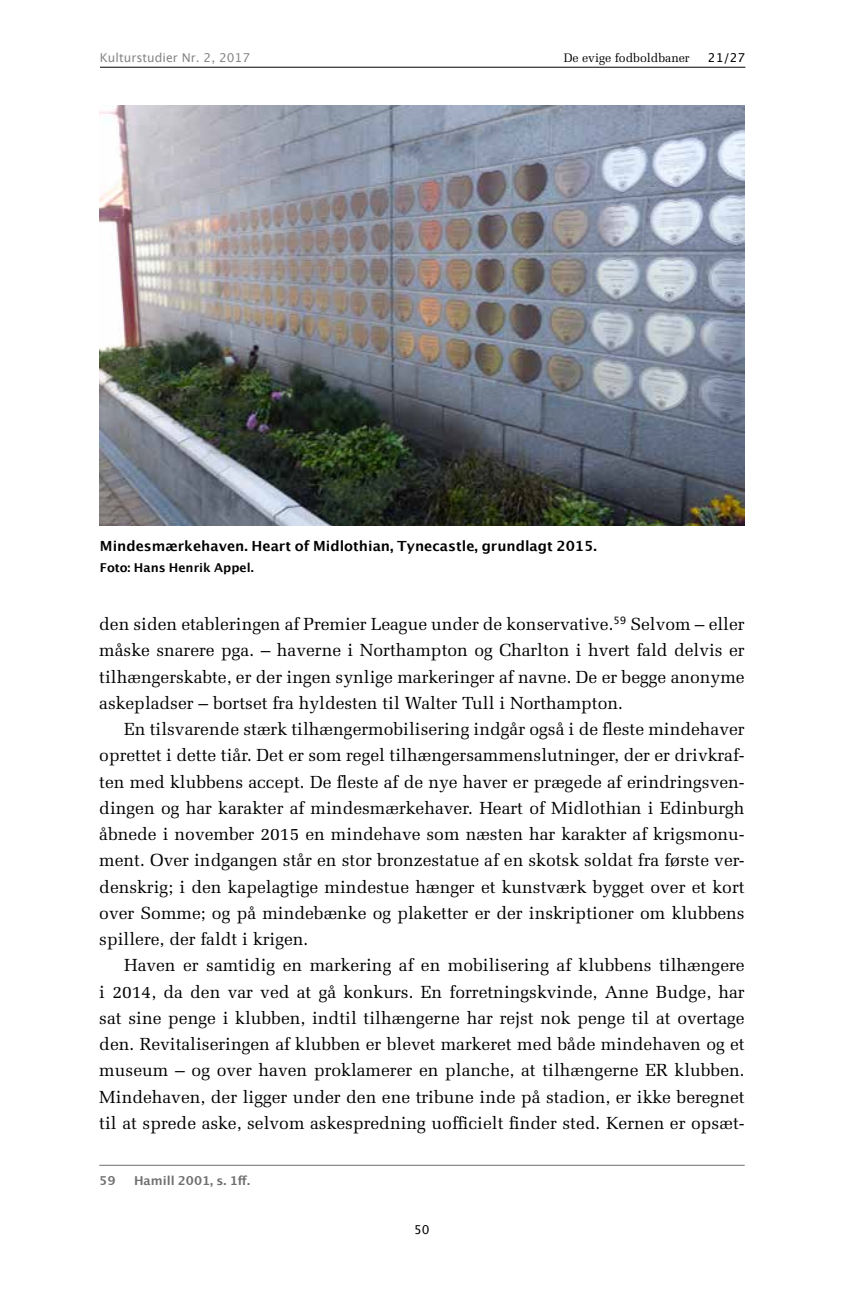
<style>
.page{position:relative;width:844px;height:1290px;background:#fff}
.page>*{position:absolute;margin:0;border:0;box-sizing:border-box;transform-origin:0 0}
.t1{font:17.5px/26.2px "Melior";color:#000;text-align:justify}
.t2{font:700 14px "Lucida Grande";color:#000}
.t3{font:12.25px "Lucida Grande";color:#878787}
.t4{font:700 12.25px "Lucida Grande";color:#000}
.t5{font:700 12.25px "Lucida Grande";color:#706f6f}
.t6{font:12.25px "Melior";color:#000}
.t7{font:12.25px "Lucida Grande";color:#000}
</style>
<div class="page">
<hr style="left:99px;top:1165px;width:645px;height:1px;background:#706f6f">
<img style="left:99px;top:105px;width:645px;height:420px">
<hr style="left:100px;top:67px;width:645px;height:1px;background:#000">
<p class="t3" style="left:100px;top:51px;width:151px">Kulturstudier Nr. 2, 2017</p>
<p class="t6" style="left:563px;top:50px;width:127px">De evige fodboldbaner</p>
<p class="t7" style="left:707px;top:51px;width:39px">21/27</p>
<p class="t2" style="left:100px;top:535px;width:498px">Mindesmærkehaven. Heart of Midlothian, Tynecastle, grundlagt 2015.</p>
<p class="t4" style="left:100px;top:558px;width:155px">Foto: Hans Henrik Appel.</p>
<p class="t1" style="left:99px;top:611px;width:646px">den siden etableringen af Premier League under de konservative.<sup>59</sup> Selvom – eller måske snarere pga. – haverne i Northampton og Charlton i hvert fald delvis er tilhængerskabte, er der ingen synlige markeringer af navne. De er begge anonyme askepladser – bortset fra hyldesten til Walter Tull i Northampton.</p>
<p class="t1" style="left:99px;top:716px;width:646px;text-indent:25px">En tilsvarende stærk tilhængermobilisering indgår også i de fleste mindehaver oprettet i dette tiår. Det er som regel tilhængersammenslutninger, der er drivkraf&shy;ten med klubbens accept. De fleste af de nye haver er prægede af erindringsven&shy;dingen og har karakter af mindesmærkehaver. Heart of Midlothian i Edinburgh åbnede i november 2015 en mindehave som næsten har karakter af krigsmonu&shy;ment. Over indgangen står en stor bronzestatue af en skotsk soldat fra første ver&shy;denskrig; i den kapelagtige mindestue hænger et kunstværk bygget over et kort over Somme; og på mindebænke og plaketter er der inskriptioner om klubbens spillere, der faldt i krigen.</p>
<p class="t1" style="left:99px;top:952px;width:646px;text-indent:25px">Haven er samtidig en markering af en mobilisering af klubbens tilhængere i 2014, da den var ved at gå konkurs. En forretningskvinde, Anne Budge, har sat sine penge i klubben, indtil tilhængerne har rejst nok penge til at overtage den. Revitaliseringen af klubben er blevet markeret med både mindehaven og et museum – og over haven proklamerer en planche, at tilhængerne ER klubben.<br>Mindehaven, der ligger under den ene tribune inde på stadion, er ikke beregnet til at sprede aske, selvom askespredning uofficielt finder sted. Kernen er opsæt-</p>
<p class="t5" style="left:99px;top:1170px;width:18px">59</p>
<p class="t5" style="left:134px;top:1170px;width:117px">Hamill 2001, s. 1ff.</p>
<p class="t7" style="left:414px;top:1222px;width:17px">50</p>
</div>
